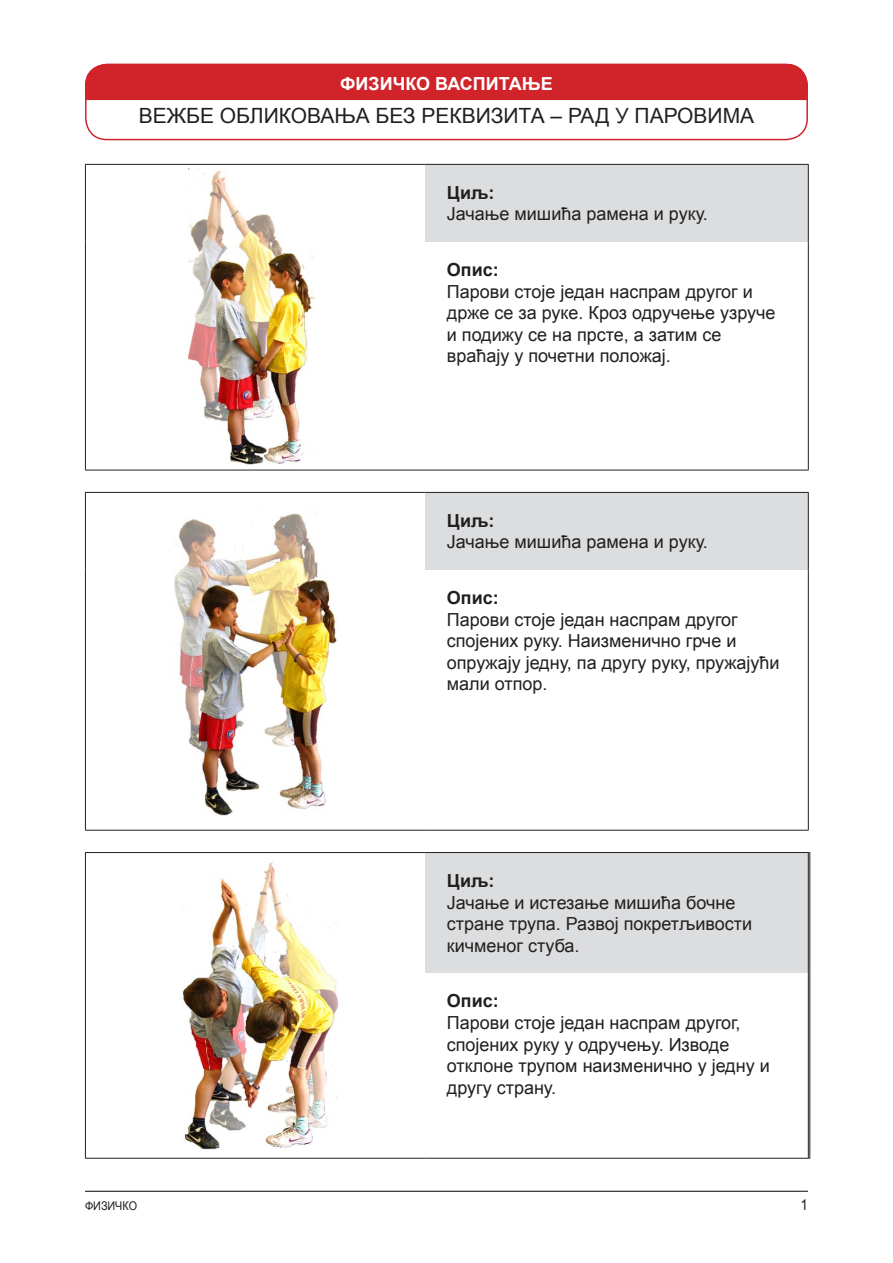
<style>
.page{position:relative;width:893px;height:1263px;background:#fff}
.page>*{position:absolute;margin:0;border:0;box-sizing:border-box;transform-origin:0 0}
.t1{font:21px "Arial";color:#231f20}
.t2{font:18px/21.6px "Arial";color:#231f20}
.t3{font:700 18px "Arial";color:#231f20}
.t4{font:700 18px "Arial";color:#fff}
.t5{font:15px "Arial";color:#231f20;scale:.9 1}
.t6{font:12px "Arial";color:#231f20;scale:.9 1}
</style>
<div class="page">
<hr style="left:85px;top:1191px;width:723px;height:1px;background:#231f20">
<div style="left:85px;top:63px;width:723px;height:38px;background:#d1232a"></div>
<div style="left:85px;top:64px;width:723px;height:76px;border:2px solid #d1232a;border-radius:21px"></div>
<div style="left:426px;top:164px;width:382px;height:78px;background:#dcdddf"></div>
<hr style="left:85px;top:164px;width:341px;height:1px;background:#231f20">
<hr style="left:85px;top:165px;width:1px;height:77px;background:#231f20">
<hr style="left:426px;top:164px;width:383px;height:1px;background:#231f20">
<hr style="left:808px;top:165px;width:1px;height:77px;background:#231f20">
<hr style="left:85px;top:242px;width:1px;height:228px;background:#231f20">
<hr style="left:808px;top:242px;width:1px;height:228px;background:#231f20">
<hr style="left:85px;top:470px;width:341px;height:1px;background:#231f20">
<hr style="left:426px;top:470px;width:383px;height:1px;background:#231f20">
<div style="left:426px;top:492px;width:382px;height:78px;background:#dcdddf"></div>
<hr style="left:85px;top:492px;width:341px;height:1px;background:#231f20">
<hr style="left:85px;top:493px;width:1px;height:77px;background:#231f20">
<hr style="left:426px;top:492px;width:383px;height:1px;background:#231f20">
<hr style="left:808px;top:493px;width:1px;height:77px;background:#231f20">
<hr style="left:85px;top:570px;width:1px;height:260px;background:#231f20">
<hr style="left:808px;top:570px;width:1px;height:260px;background:#231f20">
<hr style="left:85px;top:830px;width:341px;height:1px;background:#231f20">
<hr style="left:426px;top:830px;width:383px;height:1px;background:#231f20">
<img style="left:173px;top:509px;width:165px;height:308px">
<div style="left:426px;top:852px;width:382px;height:121px;background:#dcdddf"></div>
<hr style="left:85px;top:852px;width:341px;height:1px;background:#231f20">
<hr style="left:85px;top:853px;width:1px;height:120px;background:#231f20">
<hr style="left:426px;top:852px;width:382px;height:1px;background:#231f20">
<hr style="left:808px;top:853px;width:1px;height:119px;background:#231f20">
<hr style="left:809px;top:853px;width:1px;height:119px;background:#231f20">
<hr style="left:85px;top:973px;width:1px;height:185px;background:#231f20">
<hr style="left:808px;top:973px;width:1px;height:185px;background:#231f20">
<hr style="left:809px;top:973px;width:1px;height:185px;background:#231f20">
<hr style="left:85px;top:1158px;width:341px;height:1px;background:#231f20">
<hr style="left:426px;top:1158px;width:382px;height:1px;background:#231f20">
<img style="left:189px;top:169px;width:126px;height:296px">
<img style="left:183px;top:862px;width:156px;height:287px">
<p class="t4" style="left:340px;top:72px;width:214px">ФИЗИЧКО ВАСПИТАЊЕ</p>
<p class="t1" style="left:139px;top:102px;width:617px">ВЕЖБЕ ОБЛИКОВАЊА БЕЗ РЕКВИЗИТА – РАД У ПАРОВИМА</p>
<p class="t3" style="left:447px;top:181px;width:49px">Циљ:</p>
<p class="t2" style="left:447px;top:203px;width:263px">Јачање мишића рамена и руку.</p>
<p class="t3" style="left:447px;top:258px;width:53px">Опис:</p>
<p class="t2" style="left:447px;top:281px;width:330px">Парови стоје један наспрам другог и држе се за руке. Кроз одручење узруче и подижу се на прсте, а затим се враћају у почетни положај.</p>
<p class="t3" style="left:447px;top:509px;width:49px">Циљ:</p>
<p class="t2" style="left:447px;top:531px;width:263px">Јачање мишића рамена и руку.</p>
<p class="t3" style="left:447px;top:586px;width:53px">Опис:</p>
<p class="t2" style="left:447px;top:609px;width:334px">Парови стоје један наспрам другог спојених руку. Наизменично грче и опружају једну, па другу руку, пружајући мали отпор.</p>
<p class="t3" style="left:447px;top:869px;width:49px">Циљ:</p>
<p class="t2" style="left:447px;top:891px;width:307px">Јачање и истезање мишића бочне стране трупа. Развој покретљивости кичменог стуба.</p>
<p class="t3" style="left:447px;top:989px;width:53px">Опис:</p>
<p class="t2" style="left:447px;top:1012px;width:324px">Парови стоје један наспрам другог, спојених руку у одручењу. Изводе отклоне трупом наизменично у једну и другу страну.</p>
<p class="t6" style="left:85px;top:1198px;width:59px">ФИЗИЧКО</p>
<p class="t5" style="left:800px;top:1195px;width:10px">1</p>
</div>
